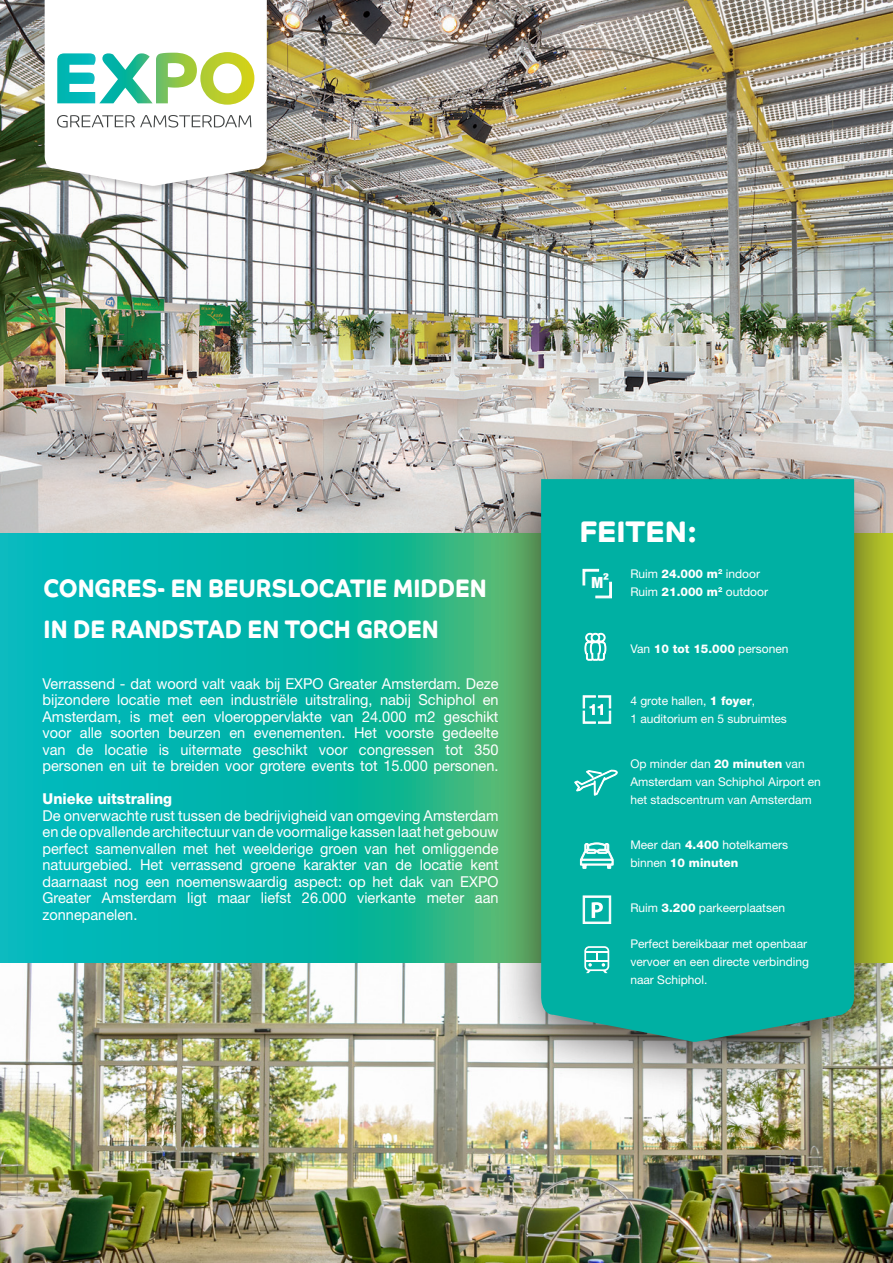
<style>
.page{position:relative;width:893px;height:1263px;background:#fff}
.page>*{position:absolute;margin:0;border:0;box-sizing:border-box;transform-origin:0 0}
.t1{font:700 30px "Co Headline W01";color:#fff}
.t2{font:700 25.5px/40.5px "Co Headline W01";color:#fff;scale:.9 1}
.t3{font:900 condensed 15.45px "Helvetica Neue";color:#fff}
.t4{font:15px/16.5px "Helvetica Neue LT Std";color:#fff;text-align:justify}
.t5{font:800 15px "Helvetica Neue LT Std";color:#fff}
.t6{font:12px/18px "Helvetica Neue LT Std";color:#fff}
.s1{font-weight:800}
</style>
<div class="page">
<img style="left:0;top:0;width:893px;height:533px">
<svg style="left:0;top:533px;width:493px;height:430px;background:#0ab5a5"></svg>
<div style="left:43px;top:0;width:231px;height:194px;background:#231f20;opacity:.21"></div>
<img style="left:0;top:963px;width:893px;height:300px">
<svg style="left:45px;top:0;width:222px;height:186px"></svg>
<div style="left:493px;top:444px;width:400px;height:657px;background:#231f20;opacity:.75"></div>
<div style="left:541px;top:479px;width:313px;height:564px;background:#00b0a3"></div>
<svg style="left:582px;top:569px;width:30px;height:30px"></svg>
<svg style="left:584px;top:632px;width:23px;height:29px"></svg>
<svg style="left:582px;top:695px;width:29px;height:29px"></svg>
<svg style="left:582px;top:895px;width:29px;height:29px"></svg>
<svg style="left:580px;top:842px;width:34px;height:27px"></svg>
<svg style="left:574px;top:768px;width:44px;height:28px"></svg>
<svg style="left:584px;top:946px;width:25px;height:27px"></svg>
<p class="t2" style="left:44px;top:568px;width:494px">CONGRES- EN BEURSLOCATIE MIDDEN<br>IN DE RANDSTAD EN TOCH GROEN</p>
<p class="t4" style="left:43px;top:675px;width:458px">Verrassend - dat woord valt vaak bij EXPO Greater Amsterdam. Deze bijzondere locatie met een industriële uitstraling, nabij Schiphol en Amsterdam, is met een vloeroppervlakte van 24.000 m2 geschikt voor alle soorten beurzen en evenementen. Het voorste gedeelte van de locatie is uitermate geschikt voor congressen tot 350 personen en uit te breiden voor grotere events tot 15.000 personen.</p>
<p class="t5" style="left:43px;top:790px;width:131px">Unieke uitstraling</p>
<p class="t4" style="left:43px;top:807px;width:458px">De onverwachte rust tussen de bedrijvigheid van omgeving Amsterdam en de opvallende architectuur van de voormalige kassen laat het gebouw perfect samenvallen met het weelderige groen van het omliggende natuurgebied. Het verrassend groene karakter van de locatie kent daarnaast nog een noemenswaardig aspect: op het dak van EXPO</p>
<p class="t4" style="left:43px;top:889px;width:458px">Greater Amsterdam ligt maar liefst 26.000 vierkante meter aan zonnepanelen.</p>
<p class="t1" style="left:579px;top:514px;width:119px">FEITEN:</p>
<p class="t6" style="left:630px;top:564px;width:131px">Ruim <span class="s1">24.000 m</span><sup>2</sup> indoor</p>
<p class="t6" style="left:630px;top:582px;width:139px">Ruim <span class="s1">21.000 m</span><sup>2</sup> outdoor</p>
<p class="t3" style="left:591px;top:571px;width:19px">M²</p>
<p class="t6" style="left:630px;top:639px;width:160px">Van <span class="s1">10 tot 15.000</span> personen</p>
<p class="t6" style="left:630px;top:692px;width:126px">4 grote hallen, <span class="s1">1 foyer</span>,</p>
<p class="t6" style="left:630px;top:710px;width:158px">1 auditorium en 5 subruimtes</p>
<p class="t6" style="left:630px;top:755px;width:192px">Op minder dan <span class="s1">20 minuten</span> van<br>Amsterdam van Schiphol Airport en het stadscentrum van Amsterdam</p>
<p class="t6" style="left:630px;top:836px;width:159px">Meer dan <span class="s1">4.400</span> hotelkamers binnen <span class="s1">10 minuten</span></p>
<p class="t6" style="left:630px;top:899px;width:156px">Ruim <span class="s1">3.200</span> parkeerplaatsen</p>
<p class="t6" style="left:630px;top:935px;width:180px">Perfect bereikbaar met openbaar vervoer en een directe verbinding naar Schiphol.</p>
</div>
